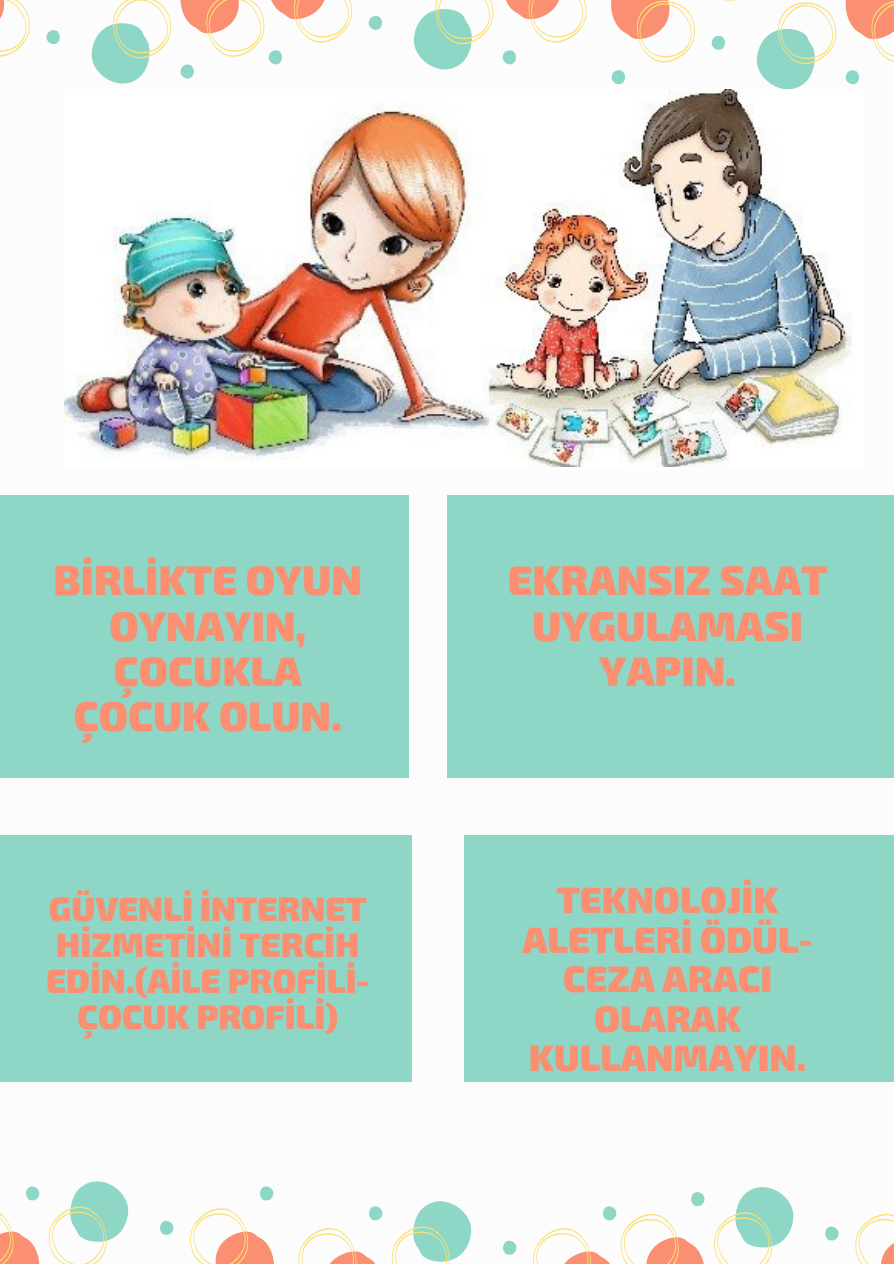
<style>
.page{position:relative;width:894px;height:1264px;background:#fff}
.page>*{position:absolute;margin:0;border:0;box-sizing:border-box;transform-origin:0 0}
.t1{font:900 41.4px/45px "Exo 2";color:#fa8f71;text-align:center}
.t2{font:900 36.9px/39.5px "Exo 2";color:#fa8f71;text-align:center}
.t3{font:900 33.9px/36px "Exo 2";color:#fa8f71;text-align:center}
</style>
<div class="page">
<div style="left:0;top:495px;width:408px;height:283px;background:#8ed7c7"></div>
<svg style="left:0;top:0;width:30px;height:57px"></svg>
<svg style="left:46px;top:30px;width:14px;height:15px"></svg>
<svg style="left:91px;top:0;width:261px;height:84px"></svg>
<svg style="left:368px;top:16px;width:14px;height:14px"></svg>
<svg style="left:413px;top:0;width:174px;height:69px"></svg>
<svg style="left:845px;top:70px;width:14px;height:15px"></svg>
<svg style="left:611px;top:0;width:225px;height:89px"></svg>
<svg style="left:845px;top:0;width:48px;height:62px"></svg>
<svg style="left:855px;top:1213px;width:38px;height:50px"></svg>
<svg style="left:825px;top:1226px;width:13px;height:14px"></svg>
<svg style="left:713px;top:1187px;width:81px;height:76px"></svg>
<svg style="left:533px;top:1192px;width:172px;height:71px"></svg>
<svg style="left:503px;top:1240px;width:13px;height:14px"></svg>
<svg style="left:369px;top:1206px;width:13px;height:14px"></svg>
<svg style="left:391px;top:1201px;width:81px;height:62px"></svg>
<svg style="left:298px;top:1228px;width:77px;height:35px"></svg>
<svg style="left:260px;top:1186px;width:13px;height:14px"></svg>
<svg style="left:190px;top:1208px;width:84px;height:55px"></svg>
<svg style="left:160px;top:1220px;width:14px;height:15px"></svg>
<svg style="left:26px;top:1186px;width:14px;height:14px"></svg>
<svg style="left:48px;top:1181px;width:81px;height:82px"></svg>
<svg style="left:0;top:1213px;width:40px;height:50px"></svg>
<img style="left:64px;top:89px;width:788px;height:378px">
<div style="left:447px;top:495px;width:446px;height:283px;background:#8ed7c7"></div>
<div style="left:0;top:834px;width:412px;height:247px;background:#8ed7c7"></div>
<div style="left:464px;top:834px;width:429px;height:247px;background:#8ed7c7"></div>
<p class="t1" style="left:54px;top:555px;width:310px">BİRLİKTE OYUN<br>OYNAYIN,<br>ÇOCUKLA<br>ÇOCUK OLUN.</p>
<p class="t1" style="left:507px;top:555px;width:321px">EKRANSIZ SAAT<br>UYGULAMASI<br>YAPIN.</p>
<p class="t3" style="left:46px;top:888px;width:325px">GÜVENLİ İNTERNET<br>HİZMETİNİ TERCİH<br>EDİN.(AİLE PROFİLİ-<br>ÇOCUK PROFİLİ)</p>
<p class="t2" style="left:522px;top:878px;width:292px">TEKNOLOJİK<br>ALETLERİ ÖDÜL-<br>CEZA ARACI<br>OLARAK<br>KULLANMAYIN.</p>
</div>
